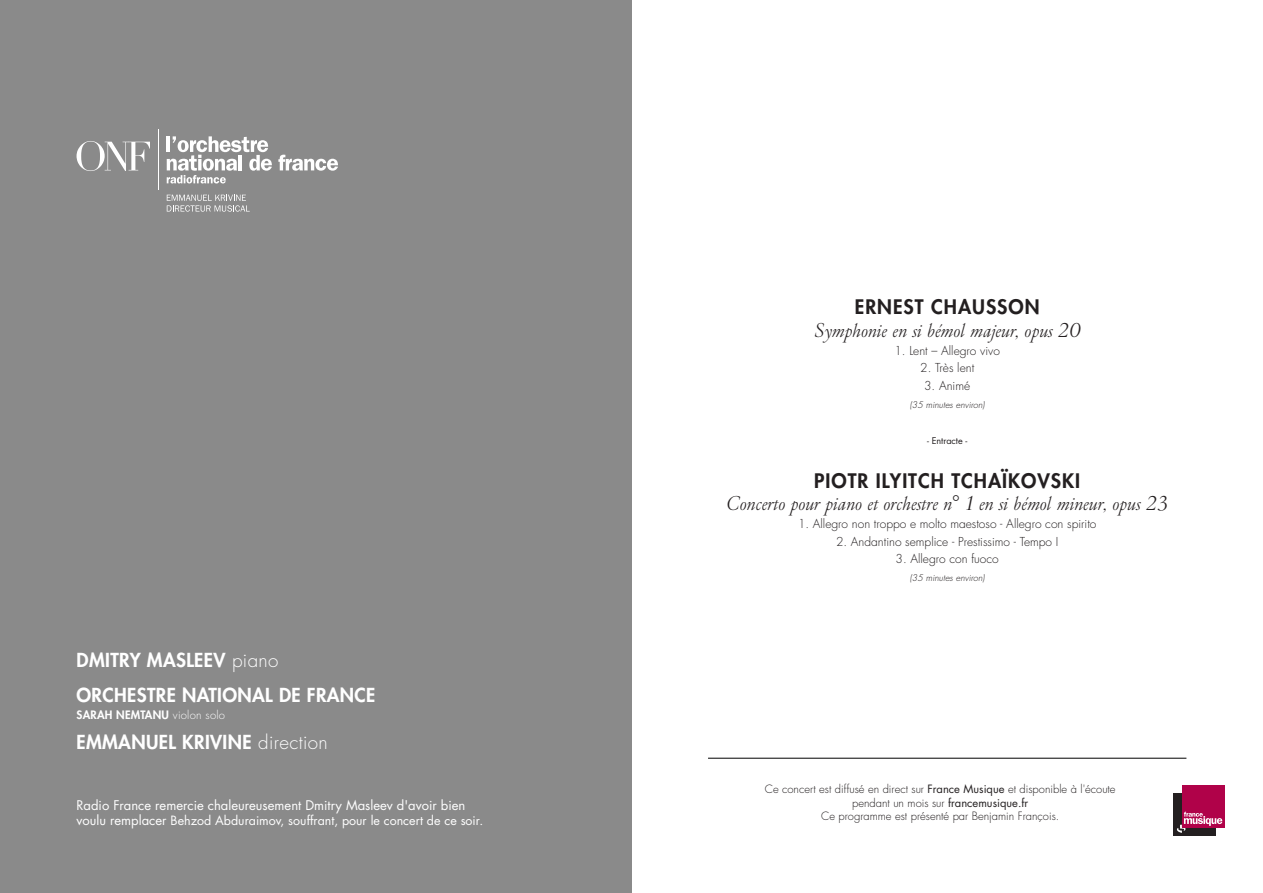
<style>
.page{position:relative;width:1263px;height:893px;background:#fff}
.page>*{position:absolute;margin:0;border:0;box-sizing:border-box;transform-origin:0 0}
.œuvre{font:italic 19.5px "Thiepval Beta Classic Mid";color:#231f20}
.compo{font:800 19.5px "Futura Std";letter-spacing:.05em;color:#231f20}
.Livret_trad{font:800 18.75px "Futura Std";letter-spacing:.02em;color:#fff}
.t1{font:13.05px "Futura Std";color:#fff}
.t2{font:12.45px "Futura Std";color:#fff}
.mouvement{font:300 12px "Futura Std";color:#231f20}
.Livret_trad-2{font:800 11.25px "Futura Std";letter-spacing:.02em;color:#fff}
.Mentions_diffusions{font:300 11.1px "Futura Std";color:#231f20}
.duree{font:italic 300 9px "Futura Std";color:#231f20}
.duree-2{font:9px "Futura Std";color:#231f20}
.s1{font-weight:300}
.s2{font-size:13.05px}
.s3{font-family:"Futura Std";font-weight:300;font-style:normal}
.s4{font-weight:400}
</style>
<div class="page">
<div style="left:0;top:0;width:631px;height:893px;background:#8a8a8a"></div>
<svg style="left:1173px;top:785px;width:52px;height:51px;background:#982b57"></svg>
<svg style="left:278px;top:155px;width:60px;height:16px"></svg>
<svg style="left:167px;top:136px;width:105px;height:47px"></svg>
<svg style="left:167px;top:195px;width:83px;height:17px"></svg>
<svg style="left:77px;top:141px;width:73px;height:30px"></svg>
<hr style="left:158px;top:130px;width:1px;height:60px;background:#fff">
<hr style="left:708px;top:758px;width:478px;height:1px;background:#000">
<p class="Livret_trad" style="left:77px;top:648px;width:203px">DMITRY MASLEEV <span class="s1">piano</span></p>
<p class="Livret_trad" style="left:77px;top:683px;width:300px">ORCHESTRE NATIONAL DE FRANCE</p>
<p class="Livret_trad-2" style="left:77px;top:708px;width:150px">SARAH NEMTANU <span class="s1">violon solo</span></p>
<p class="Livret_trad" style="left:77px;top:731px;width:253px">EMMANUEL KRIVINE <span class="s1">direction</span></p>
<p class="t1" style="left:77px;top:797px;width:390px">Radio France remercie chaleureusement Dmitry Masleev d'avoir bien</p>
<p class="t2" style="left:77px;top:812px;width:408px"><span class="s2">voulu remplacer</span> Behzod Abduraimov, souffrant, pour le concert de ce soir.</p>
<p class="compo" style="left:855px;top:295px;width:186px">ERNEST CHAUSSON</p>
<p class="œuvre" style="left:814px;top:317px;width:268px">Symphonie en si bémol majeur, opus 20</p>
<p class="mouvement" style="left:894px;top:343px;width:107px">1. Lent – Allegro vivo</p>
<p class="mouvement" style="left:920px;top:361px;width:55px">2. Très lent</p>
<p class="mouvement" style="left:924px;top:378px;width:48px">3. Animé</p>
<p class="duree" style="left:910px;top:399px;width:77px">(35 minutes environ)</p>
<p class="duree-2" style="left:927px;top:435px;width:42px">- Entracte -</p>
<p class="compo" style="left:814px;top:468px;width:267px">PIOTR ILYITCH TCHAÏKOVSKI</p>
<p class="œuvre" style="left:726px;top:490px;width:443px">Concerto pour piano et orchestre n<span class="s3">°</span> 1 en si bémol mineur, opus 23</p>
<p class="mouvement" style="left:798px;top:516px;width:300px">1. Allegro non troppo e molto maestoso - Allegro con spirito</p>
<p class="mouvement" style="left:836px;top:534px;width:224px">2. Andantino semplice - Prestissimo - Tempo I</p>
<p class="mouvement" style="left:896px;top:552px;width:105px">3. Allegro con fuoco</p>
<p class="duree" style="left:910px;top:573px;width:77px">(35 minutes environ)</p>
<p class="Mentions_diffusions" style="left:765px;top:782px;width:352px">Ce concert est diffusé en direct sur <span class="s4">France Musique</span> et disponible à l'écoute</p>
<p class="Mentions_diffusions" style="left:852px;top:796px;width:178px">pendant un mois sur <span class="s4">francemusique.fr</span></p>
<p class="Mentions_diffusions" style="left:821px;top:809px;width:240px">Ce programme est présenté par Benjamin François.</p>
</div>
